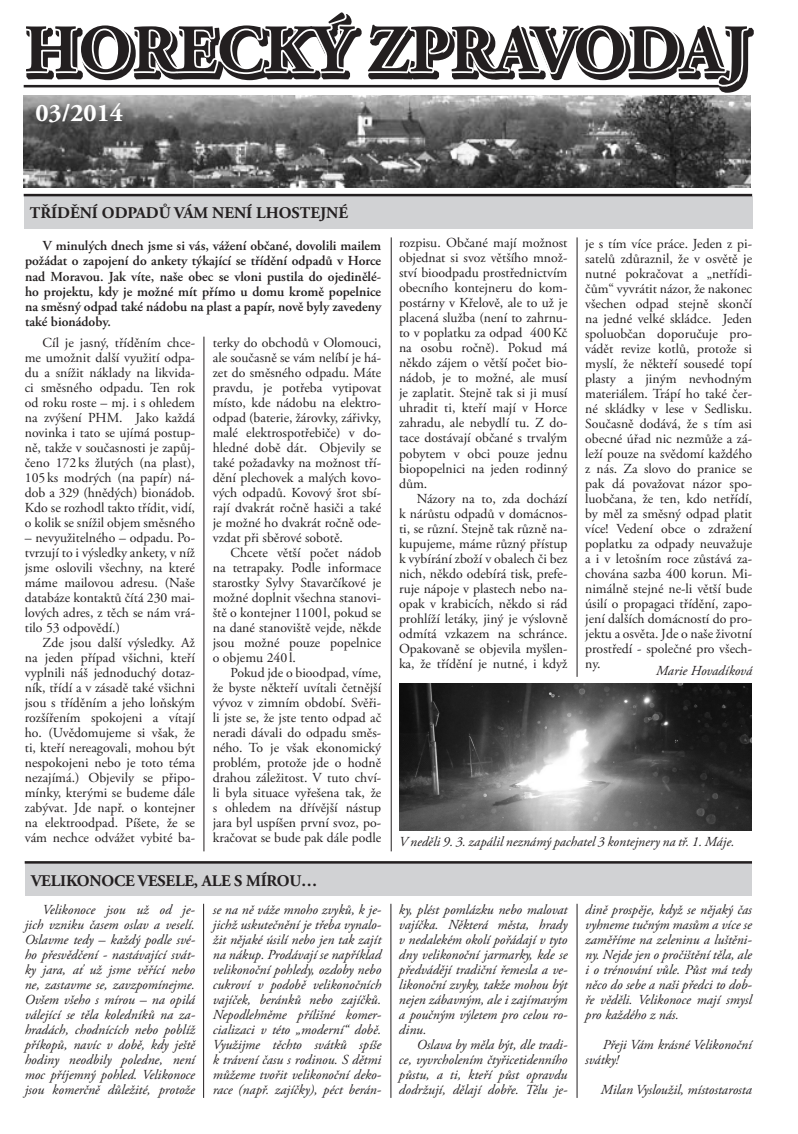
<style>
.page{position:relative;width:798px;height:1134px;background:#fff}
.page>*{position:absolute;margin:0;border:0;box-sizing:border-box;transform-origin:0 0}
.t1{font:700 67.75px "Adobe Garamond Pro";color:#231f20}
.t2{font:700 25.25px "Adobe Garamond Pro";color:#fff}
.t3{font:700 16.25px "Adobe Garamond Pro";letter-spacing:-.005em;color:#231f20}
.t4{font:13.75px/15px "Adobe Garamond Pro";color:#231f20;text-align:justify}
.t5{font:italic 13.75px/15px "Adobe Garamond Pro";color:#231f20;text-align:justify}
.t6{font:600 13.75px/15.2px "Adobe Garamond Pro";color:#231f20;text-align:justify}
</style>
<div class="page">
<div style="left:25px;top:864px;width:726px;height:32px;background:#d1d2d4"></div>
<img style="left:24px;top:96px;width:726px;height:92px">
<svg style="left:23px;top:14px;width:731px;height:79px"></svg>
<hr style="left:25px;top:861px;width:726px;height:3px;background:#231f20">
<hr style="left:391px;top:237px;width:1px;height:614px;background:#231f20">
<hr style="left:576px;top:237px;width:1px;height:440px;background:#231f20">
<hr style="left:204px;top:337px;width:1px;height:514px;background:#231f20">
<div style="left:24px;top:196px;width:727px;height:33px;background:#d1d2d4"></div>
<hr style="left:24px;top:194px;width:727px;height:2px;background:#231f20">
<img style="left:399px;top:684px;width:352px;height:146px">
<hr style="left:203px;top:904px;width:1px;height:194px;background:#231f20">
<hr style="left:390px;top:904px;width:1px;height:194px;background:#231f20">
<hr style="left:576px;top:904px;width:1px;height:194px;background:#231f20">
<h1 class="t1" style="left:24px;top:10px;width:726px">HORECKÝ ZPRAVODAJ</h1>
<h2 class="t2" style="left:35px;top:99px;width:89px">03/2014</h2>
<p class="t3" style="left:30px;top:204px;width:319px">TŘÍDĚNÍ ODPADŮ VÁM NENÍ LHOSTEJNÉ</p>
<p class="t6" style="left:25px;top:238px;width:357px;text-indent:18px">V minulých dnech jsme si vás, vážení občané, dovolili mailem požádat o zapojení do ankety týkající se třídění odpadů v Horce nad Moravou. Jak víte, naše obec se vloni pustila do ojedinělé&shy;ho projektu, kdy je možné mít přímo u domu kromě popelnice na směsný odpad také nádobu na plast a papír, nově byly zavedeny také bionádoby.</p>
<p class="t4" style="left:25px;top:335px;width:172px;text-indent:18px">Cíl je jasný, tříděním chce&shy;me umožnit další využití odpa&shy;du a snížit náklady na likvida&shy;ci směsného odpadu. Ten rok od roku roste – mj. i s ohledem na zvýšení PHM. Jako každá novinka i tato se ujímá postup&shy;ně, takže v současnosti je zapůj&shy;čeno 172 ks žlutých (na plast), 105 ks modrých (na papír) ná&shy;dob a 329 (hnědých) bionádob.<br>Kdo se rozhodl takto třídit, vidí, o kolik se snížil objem směsného</p>
<p class="t4" style="left:25px;top:530px;width:172px">– nevyužitelného – odpadu. Po&shy;tvrzují to i výsledky ankety, v níž jsme oslovili všechny, na které máme mailovou adresu. (Naše databáze kontaktů čítá 230 mai&shy;lových adres, z těch se nám vrá&shy;tilo 53 odpovědí.)</p>
<p class="t4" style="left:25px;top:635px;width:172px;text-indent:18px">Zde jsou další výsledky. Až na jeden případ všichni, kteří vyplnili náš jednoduchý dotaz&shy;ník, třídí a v zásadě také všichni jsou s tříděním a jeho loňským rozšířením spokojeni a vítají ho. (Uvědomujeme si však, že ti, kteří nereagovali, mohou být nespokojeni nebo je toto téma nezajímá.) Objevily se připo&shy;mínky, kterými se budeme dále zabývat. Jde např. o kontejner na elektroodpad. Píšete, že se vám nechce odvážet vybité ba-</p>
<p class="t4" style="left:213px;top:335px;width:170px">terky do obchodů v Olomouci, ale současně se vám nelíbí je há&shy;zet do směsného odpadu. Máte pravdu, je potřeba vytipovat místo, kde nádobu na elektro&shy;odpad (baterie, žárovky, zářivky, malé elektrospotřebiče) v do&shy;hledné době dát. Objevily se také požadavky na možnost tří&shy;dění plechovek a malých kovo&shy;vých odpadů. Kovový šrot sbí&shy;rají dvakrát ročně hasiči a také je možné ho dvakrát ročně ode&shy;vzdat při sběrové sobotě.</p>
<p class="t4" style="left:213px;top:545px;width:170px;text-indent:18px">Chcete větší počet nádob na tetrapaky. Podle informace starostky Sylvy Stavarčíkové je možné doplnit všechna stanovi&shy;ště o kontejner 1100 l, pokud se na dané stanoviště vejde, někde jsou možné pouze popelnice o objemu 240 l.</p>
<p class="t4" style="left:213px;top:665px;width:170px;text-indent:18px">Pokud jde o bioodpad, víme, že byste někteří uvítali četnější vývoz v zimním období. Svěři&shy;li jste se, že jste tento odpad ač neradi dávali do odpadu směs&shy;ného. To je však ekonomický problém, protože jde o hodně drahou záležitost. V tuto chví&shy;li byla situace vyřešena tak, že s ohledem na dřívější nástup jara byl uspíšen první svoz, po&shy;kračovat se bude pak dále podle</p>
<p class="t3" style="left:31px;top:871px;width:288px">VELIKONOCE VESELE, ALE S MÍROU…</p>
<p class="t4" style="left:399px;top:236px;width:170px">rozpisu. Občané mají možnost objednat si svoz většího množ&shy;ství bioodpadu prostřednictvím obecního kontejneru do kom&shy;postárny v Křelově, ale to už je placená služba (není to zahrnu&shy;to v poplatku za odpad 400Kč na osobu ročně). Pokud má někdo zájem o větší počet bio&shy;nádob, je to možné, ale musí je zaplatit. Stejně tak si ji musí uhradit ti, kteří mají v Horce zahradu, ale nebydlí tu. Z do&shy;tace dostávají občané s trvalým pobytem v obci pouze jednu biopopelnici na jeden rodinný dům.</p>
<p class="t4" style="left:399px;top:491px;width:170px;text-indent:18px">Názory na to, zda dochází k nárůstu odpadů v domácnos&shy;ti, se různí. Stejně tak různě na&shy;kupujeme, máme různý přístup k vybírání zboží v obalech či bez nich, někdo odebírá tisk, prefe&shy;ruje nápoje v plastech nebo na&shy;opak v krabicích, někdo si rád prohlíží letáky, jiný je výslovně odmítá vzkazem na schránce.<br>Opakovaně se objevila myšlen&shy;ka, že třídění je nutné, i když</p>
<p class="t4" style="left:585px;top:236px;width:168px">je s tím více práce. Jeden z pi&shy;satelů zdůraznil, že v osvětě je nutné pokračovat a „netřídi&shy;čům“ vyvrátit názor, že nakonec všechen odpad stejně skončí na jedné velké skládce. Jeden spoluobčan doporučuje pro&shy;vádět revize kotlů, protože si myslí, že někteří sousedé topí plasty a jiným nevhodným materiálem. Trápí ho také čer&shy;né skládky v lese v Sedlisku.<br>Současně dodává, že s tím asi obecné úřad nic nezmůže a zá&shy;leží pouze na svědomí každého z nás. Za slovo do pranice se pak dá považovat názor spo&shy;luobčana, že ten, kdo netřídí, by měl za směsný odpad platit více! Vedení obce o zdražení poplatku za odpady neuvažuje a i v letošním roce zůstává za&shy;chována sazba 400 korun. Mi&shy;nimálně stejné ne-li větší bude úsilí o propagaci třídění, zapo&shy;jení dalších domácností do pro&shy;jektu a osvěta. Jde o naše životní prostředí - společné pro všech&shy;ny.</p>
<p class="t5" style="left:655px;top:664px;width:98px">Marie Hovadíková</p>
<p class="t5" style="left:399px;top:835px;width:337px">V neděli 9. 3. zapálil neznámý pachatel 3 kontejnery na tř. 1. Máje.</p>
<p class="t5" style="left:25px;top:902px;width:172px;text-indent:18px">Velikonoce jsou už od je&shy;jich vzniku časem oslav a veselí.<br>Oslavme tedy – každý podle své&shy;ho přesvědčení - nastávající svát&shy;ky jara, ať už jsme věřící nebo ne, zastavme se, zavzpomínejme.<br>Ovšem všeho s mírou – na opilá válející se těla koledníků na za&shy;hradách, chodnících nebo poblíž příkopů, navíc v době, kdy ještě hodiny neodbily poledne, není moc příjemný pohled. Velikonoce jsou komerčně důležité, protože</p>
<p class="t5" style="left:213px;top:902px;width:170px">se na ně váže mnoho zvyků, k je&shy;jichž uskutečnění je třeba vynalo&shy;žit nějaké úsilí nebo jen tak zajít na nákup. Prodávají se například velikonoční pohledy, ozdoby nebo cukroví v podobě velikonočních vajíček, beránků nebo zajíčků.<br>Nepodlehněme přílišné komer&shy;cializaci v této „moderní“ době.<br>Využijme těchto svátků spíše k trávení času s rodinou. S dětmi můžeme tvořit velikonoční deko&shy;race (např. zajíčky), péct berán-</p>
<p class="t5" style="left:399px;top:902px;width:170px">ky, plést pomlázku nebo malovat vajíčka. Některá města, hrady v nedalekém okolí pořádají v tyto dny velikonoční jarmarky, kde se předvádějí tradiční řemesla a ve&shy;likonoční zvyky, takže mohou být nejen zábavným, ale i zajímavým a poučným výletem pro celou ro&shy;dinu.</p>
<p class="t5" style="left:399px;top:1037px;width:170px;text-indent:18px">Oslava by měla být, dle tradi&shy;ce, vyvrcholením čtyřicetidenního půstu, a ti, kteří půst opravdu dodržují, dělají dobře. Tělu je-</p>
<p class="t5" style="left:585px;top:902px;width:168px">dině prospěje, když se nějaký čas vyhneme tučným masům a více se zaměříme na zeleninu a luštěni&shy;ny. Nejde jen o pročištění těla, ale i o trénování vůle. Půst má tedy něco do sebe a naši předci to dob&shy;ře věděli. Velikonoce mají smysl pro každého z nás.</p>
<p class="t5" style="left:585px;top:1037px;width:168px;text-indent:18px">Přeji Vám krásné Velikonoční svátky!</p>
<p class="t5" style="left:600px;top:1082px;width:152px">Milan Vysloužil, místostarosta</p>
</div>
